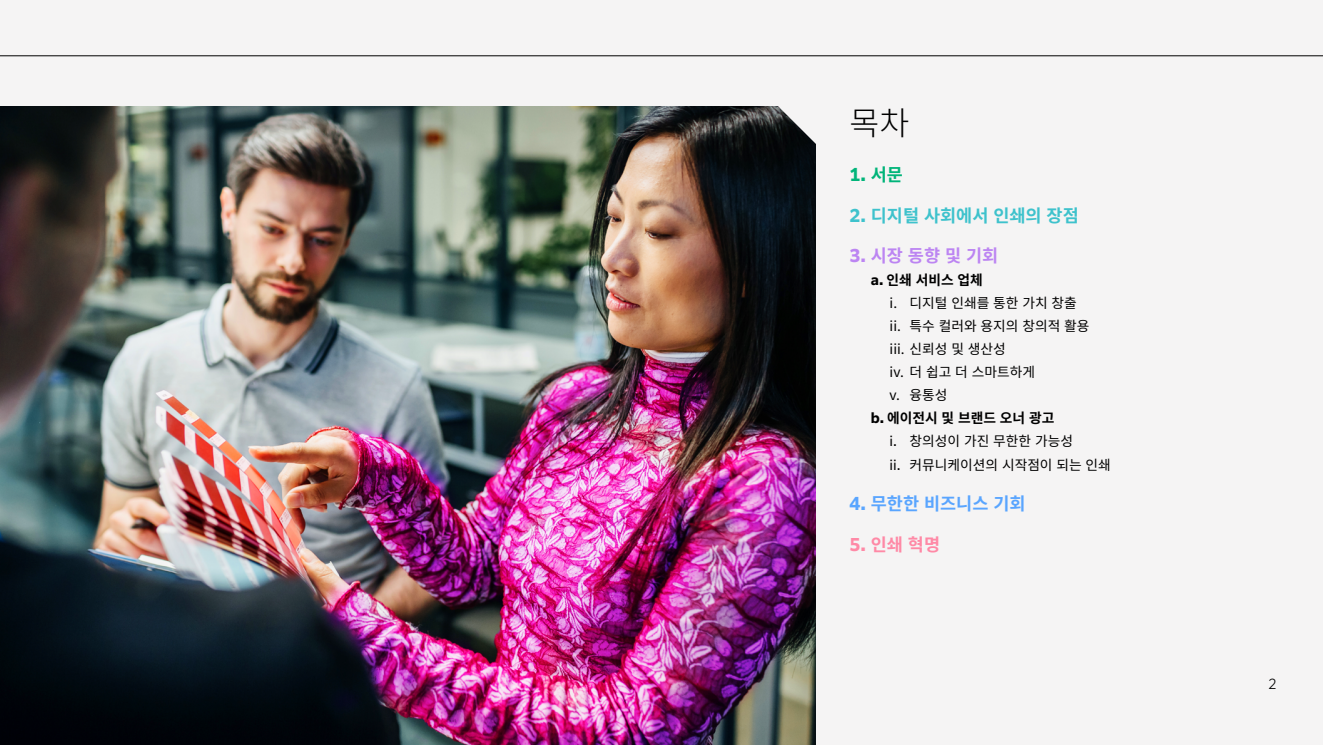
<style>
.page{position:relative;width:1323px;height:745px;background:#fff}
.page>*{position:absolute;margin:0;border:0;box-sizing:border-box;transform-origin:0 0}
.t1{font:300 32.5px "Noto Sans KR";color:#000}
.t2{font:700 17.5px "Noto Sans KR";color:#3ec2cc}
.t3{font:700 17.5px "Noto Sans KR";color:#59a5ff}
.t4{font:700 17.5px "Noto Sans KR";color:#bc85f2}
.t5{font:700 17.5px "Noto Sans KR";color:#ff89a6}
.t6{font:700 17.5px "Clarimo UDPE";color:#00b479}
.t7{font:13.75px "Noto Sans KR";color:#000}
.t8{font:700 13.75px "Noto Sans KR";color:#000}
.t9{font:300 13.75px "Clarimo UDPE";color:#000}
.s1{font-family:"Noto Sans KR"}
.s2{font-family:"Clarimo UDPE"}
</style>
<div class="page">
<div style="left:0;top:0;width:1323px;height:744px;background:#f5f4f4"></div>
<img style="left:0;top:106px;width:815px;height:638px">
<svg style="left:775px;top:106px;width:41px;height:40px"></svg>
<hr style="left:0;top:55px;width:1323px;height:1px;background:#000">
<h1 class="t1" style="left:850px;top:105px;width:61px">목차</h1>
<p class="t6" style="left:850px;top:160px;width:55px">1. <span class="s1">서문</span></p>
<p class="t2" style="left:850px;top:205px;width:231px"><span class="s2">2.</span> 디지털 사회에서 인쇄의 장점</p>
<p class="t4" style="left:850px;top:246px;width:150px"><span class="s2">3.</span> 시장 동향 및 기회</p>
<p class="t8" style="left:871px;top:272px;width:113px"><span class="s2">a.</span> 인쇄 서비스 업체</p>
<p class="t7" style="left:889px;top:295px;width:189px">i. 디지털 인쇄를 통한 가치 창출</p>
<p class="t7" style="left:889px;top:318px;width:201px">ii. 특수 컬러와 용지의 창의적 활용</p>
<p class="t7" style="left:889px;top:341px;width:118px">iii. 신뢰성 및 생산성</p>
<p class="t7" style="left:889px;top:364px;width:147px">iv. 더 쉽고 더 스마트하게</p>
<p class="t7" style="left:889px;top:387px;width:59px">v. 융통성</p>
<p class="t8" style="left:871px;top:410px;width:185px"><span class="s2">b.</span> 에이전시 및 브랜드 오너 광고</p>
<p class="t7" style="left:889px;top:433px;width:185px"><span class="s2">i.</span> 창의성이 가진 무한한 가능성</p>
<p class="t7" style="left:889px;top:456px;width:223px"><span class="s2">ii.</span> 커뮤니케이션의 시작점이 되는 인쇄</p>
<p class="t3" style="left:850px;top:493px;width:177px"><span class="s2">4.</span> 무한한 비즈니스 기회</p>
<p class="t5" style="left:850px;top:534px;width:92px"><span class="s2">5.</span> 인쇄 혁명</p>
<p class="t9" style="left:1268px;top:672px;width:10px">2</p>
</div>
